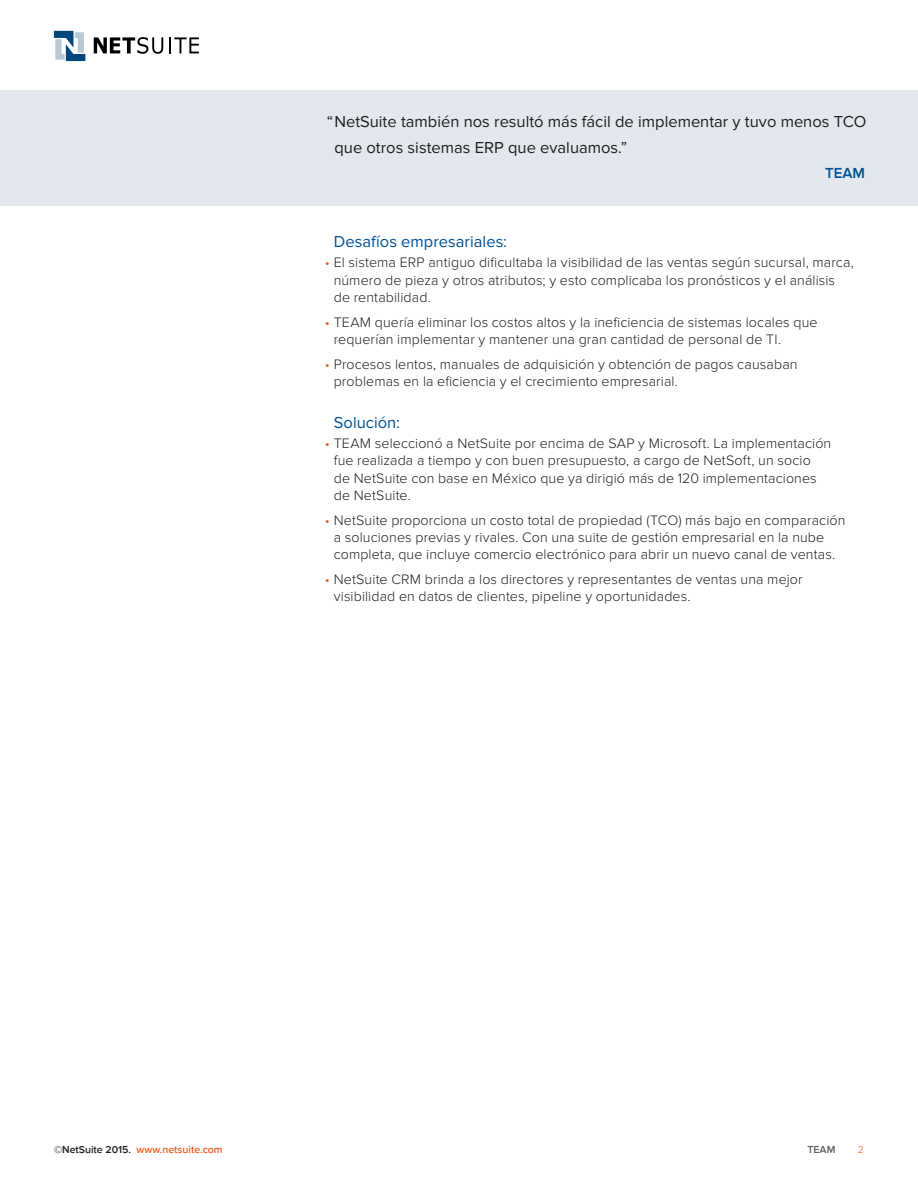
<style>
.page{position:relative;width:918px;height:1188px;background:#fff}
.page>*{position:absolute;margin:0;border:0;box-sizing:border-box;transform-origin:0 0}
.t1{font:16.5px/25.5px "Proxima Nova";color:#231f20}
.t2{font:16.5px "Proxima Nova";color:#005294}
.t3{font:600 15px "Proxima Nova";color:#005294}
.t4{font:300 14.25px/17.2px "Proxima Nova";letter-spacing:.005em;color:#231f20}
.t5{font:600 10.5px "Proxima Nova";color:#f25b21}
.t6{font:600 10.5px "Proxima Nova";color:#5f5f62}
.t7{font:300 10.5px "Proxima Nova";color:#f25b21}
.s1{color:#f25b21}
.s2{color:#231f20}
</style>
<div class="page">
<svg style="left:54px;top:31px;width:31px;height:30px"></svg>
<svg style="left:94px;top:37px;width:69px;height:17px"></svg>
<svg style="left:169px;top:37px;width:30px;height:16px"></svg>
<div style="left:0;top:90px;width:918px;height:116px;background:#e2e8ed"></div>
<p class="t1" style="left:334px;top:109px;width:534px;text-indent:-8px">“ NetSuite también nos resultó más fácil de implementar y tuvo menos TCO que otros sistemas ERP que evaluamos.”</p>
<p class="t3" style="left:825px;top:165px;width:41px">TEAM</p>
<p class="t2" style="left:334px;top:232px;width:175px">Desafíos empresariales:</p>
<p class="t4" style="left:334px;top:254px;width:522px;text-indent:-9px"><span class="s1">•</span> El sistema ERP antiguo dificultaba la visibilidad de las ventas según sucursal, marca, número de pieza y otros atributos; y esto complicaba los pronósticos y el análisis de rentabilidad.</p>
<p class="t4" style="left:334px;top:313px;width:485px;text-indent:-9px"><span class="s1">•</span> TEAM quería eliminar los costos altos y la ineficiencia de sistemas locales que requerían implementar y mantener una gran cantidad de personal de TI.</p>
<p class="t4" style="left:334px;top:355px;width:465px;text-indent:-9px"><span class="s1">•</span> Procesos lentos, manuales de adquisición y obtención de pagos causaban problemas en la eficiencia y el crecimiento empresarial.</p>
<p class="t2" style="left:334px;top:413px;width:68px">Solución:</p>
<p class="t4" style="left:334px;top:435px;width:499px;text-indent:-9px"><span class="s1">•</span> TEAM seleccionó a NetSuite por encima de SAP y Microsoft. La implementación fue realizada a tiempo y con buen presupuesto, a cargo de NetSoft, un socio<br>de NetSuite con base en México que ya dirigió más de 120 implementaciones de NetSuite.</p>
<p class="t4" style="left:334px;top:511px;width:513px;text-indent:-9px"><span class="s1">•</span> NetSuite proporciona un costo total de propiedad (TCO) más bajo en comparación a soluciones previas y rivales. Con una suite de gestión empresarial en la nube completa, que incluye comercio electrónico para abrir un nuevo canal de ventas.</p>
<p class="t4" style="left:334px;top:571px;width:470px;text-indent:-9px"><span class="s1">•</span> NetSuite CRM brinda a los directores y representantes de ventas una mejor visibilidad en datos de clientes, pipeline y oportunidades.</p>
<p class="t5" style="left:54px;top:1143px;width:170px"><span class="s2">©NetSuite 2015.</span> www.netsuite.com</p>
<p class="t6" style="left:808px;top:1143px;width:29px">TEAM</p>
<p class="t7" style="left:858px;top:1143px;width:8px">2</p>
</div>
